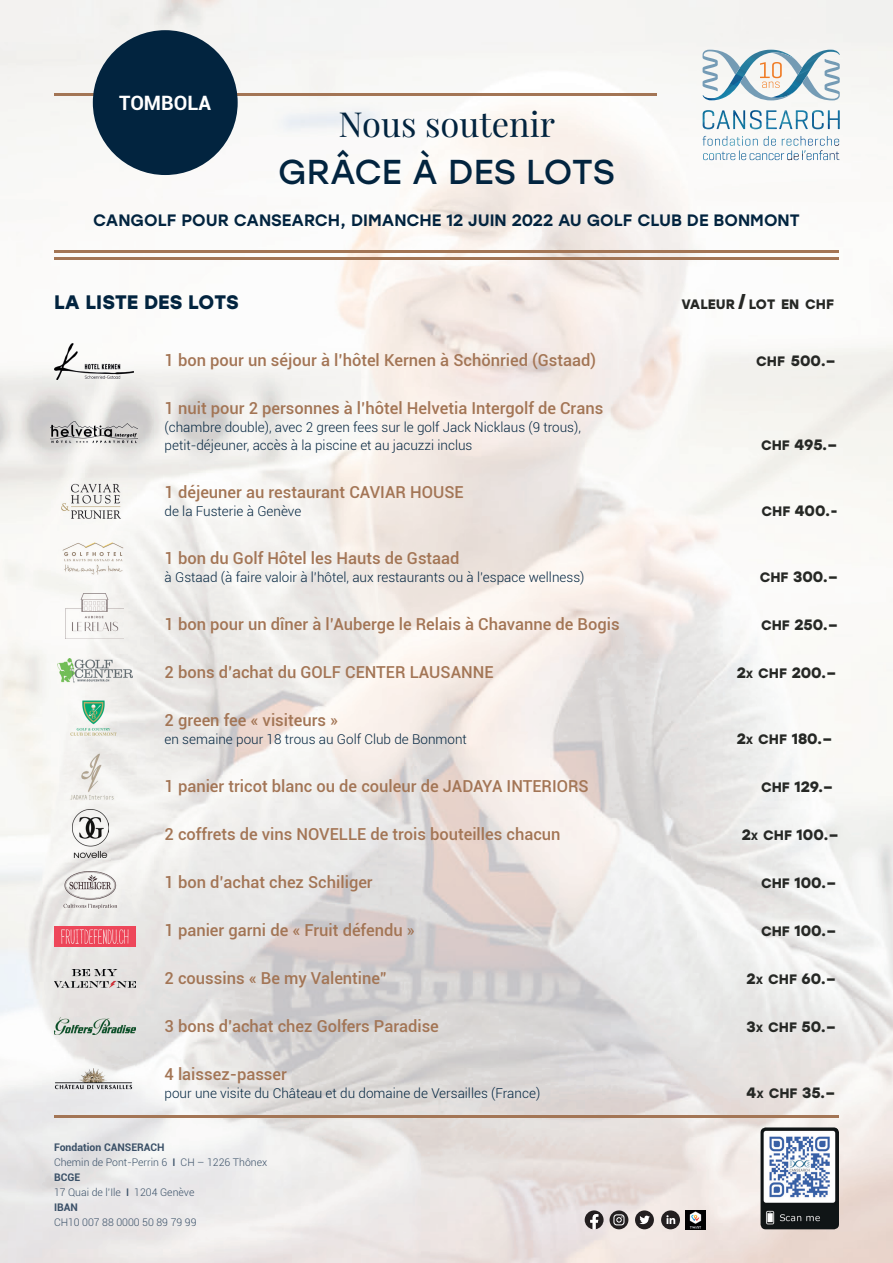
<style>
.page{position:relative;width:893px;height:1263px;background:#fff}
.page>*{position:absolute;margin:0;border:0;box-sizing:border-box;transform-origin:0 0}
.t1{font:34.5px "Stolzl";color:#02243f}
.t2{font:34.5px "Playfair Display";color:#02243f}
.t3{font:700 19.8px "Roboto";color:#fff}
.t4{font:700 19.5px "Stolzl";color:#02243f}
.t5{font:500 16.5px "Roboto";color:#a37555}
.t6{font:500 16.5px "Stolzl";color:#02243f}
.t7{font:700 15px "Stolzl";color:#262825}
.t8{font:700 13.65px "Stolzl";color:#262825}
.t9{font:300 13.5px/18px "Roboto";color:#02243f}
.t10{font:300 10.5px/15px "Roboto";color:#3a5067}
.s1{font-size:19.5px}
.s2{font-size:13.65px}
.s3{font-size:10.5px}
.s4{font-weight:700}
.s5{font-weight:500}
</style>
<div class="page">
<img style="left:0;top:0;width:893px;height:1263px">
<div style="left:635px;top:1210px;width:19px;height:19px;background:#231f20;border-radius:50%"></div>
<svg style="left:639px;top:1215px;width:11px;height:9px"></svg>
<svg style="left:609px;top:1210px;width:19px;height:19px"></svg>
<svg style="left:613px;top:1214px;width:11px;height:11px"></svg>
<svg style="left:585px;top:1210px;width:19px;height:19px"></svg>
<div style="left:661px;top:1210px;width:19px;height:19px;background:#231f20;border-radius:50%"></div>
<svg style="left:666px;top:1215px;width:9px;height:9px"></svg>
<img style="left:686px;top:1210px;width:19px;height:19px">
<img style="left:760px;top:1127px;width:79px;height:102px">
<img style="left:703px;top:110px;width:11px;height:19px">
<img style="left:717px;top:110px;width:13px;height:19px">
<img style="left:733px;top:110px;width:12px;height:19px">
<img style="left:750px;top:110px;width:12px;height:19px">
<img style="left:766px;top:110px;width:11px;height:19px">
<img style="left:779px;top:110px;width:13px;height:19px">
<img style="left:796px;top:110px;width:12px;height:19px">
<img style="left:812px;top:110px;width:12px;height:19px">
<img style="left:828px;top:110px;width:12px;height:19px">
<img style="left:794px;top:51px;width:27px;height:47px">
<img style="left:703px;top:50px;width:91px;height:50px">
<img style="left:702px;top:50px;width:38px;height:41px">
<img style="left:802px;top:59px;width:38px;height:41px">
<img style="left:771px;top:52px;width:31px;height:23px">
<img style="left:740px;top:75px;width:54px;height:25px">
<img style="left:760px;top:62px;width:10px;height:16px">
<img style="left:772px;top:62px;width:10px;height:16px">
<svg style="left:762px;top:82px;width:18px;height:6px"></svg>
<svg style="left:702px;top:136px;width:137px;height:24px"></svg>
<hr style="left:54px;top:94px;width:603px;height:2px;background:#a37555">
<hr style="left:54px;top:251px;width:785px;height:2px;background:#a37555">
<hr style="left:54px;top:257px;width:785px;height:2px;background:#a37555">
<div style="left:93px;top:30px;width:145px;height:145px;background:#02243f;border-radius:50%"></div>
<hr style="left:54px;top:1115px;width:785px;height:3px;background:#a37555">
<img style="left:51px;top:420px;width:87px;height:24px">
<img style="left:64px;top:751px;width:54px;height:50px">
<img style="left:69px;top:700px;width:49px;height:36px">
<img style="left:54px;top:970px;width:81px;height:18px">
<img style="left:54px;top:926px;width:81px;height:20px">
<img style="left:54px;top:1018px;width:81px;height:16px">
<img style="left:44px;top:863px;width:87px;height:53px">
<img style="left:56px;top:479px;width:76px;height:45px">
<img style="left:56px;top:532px;width:73px;height:51px">
<img style="left:57px;top:659px;width:75px;height:25px">
<img style="left:53px;top:1066px;width:81px;height:25px">
<img style="left:55px;top:344px;width:79px;height:35px">
<img style="left:73px;top:810px;width:36px;height:47px">
<img style="left:65px;top:594px;width:59px;height:45px">
<p class="t3" style="left:119px;top:89px;width:93px">TOMBOLA</p>
<h1 class="t2" style="left:338px;top:97px;width:218px">Nous soutenir</h1>
<h1 class="t1" style="left:278px;top:148px;width:338px">GRÂCE À DES LOTS</h1>
<p class="t6" style="left:93px;top:209px;width:708px">CANGOLF POUR CANSEARCH, DIMANCHE 12 JUIN 2022 AU GOLF CLUB DE BONMONT</p>
<p class="t4" style="left:54px;top:288px;width:186px">LA LISTE DES LOTS</p>
<p class="t8" style="left:681px;top:294px;width:154px">VALEUR <span class="s1">/</span> LOT EN CHF</p>
<p class="t5" style="left:165px;top:348px;width:433px">1 bon pour un séjour à l’hôtel Kernen à Schönried (Gstaad)</p>
<p class="t7" style="left:756px;top:350px;width:81px"><span class="s2">CHF</span> 500.–</p>
<p class="t5" style="left:165px;top:396px;width:440px">1 nuit pour 2 personnes à l’hôtel Helvetia Intergolf de Crans</p>
<p class="t9" style="left:165px;top:418px;width:418px">(chambre double), avec 2 green fees sur le golf Jack Nicklaus (9 trous), petit-déjeuner, accès à la piscine et au jacuzzi inclus</p>
<p class="t7" style="left:761px;top:434px;width:78px"><span class="s2">CHF</span> 495.–</p>
<p class="t5" style="left:165px;top:480px;width:301px">1 déjeuner au restaurant CAVIAR HOUSE</p>
<p class="t9" style="left:165px;top:502px;width:138px">de la Fusterie à Genève</p>
<p class="t7" style="left:761px;top:500px;width:78px"><span class="s2">CHF</span> 400.-</p>
<p class="t5" style="left:165px;top:546px;width:296px">1 bon du Golf Hôtel les Hauts de Gstaad</p>
<p class="t9" style="left:165px;top:568px;width:421px">à Gstaad (à faire valoir à l’hôtel, aux restaurants ou à l’espace wellness)</p>
<p class="t7" style="left:760px;top:566px;width:80px"><span class="s2">CHF</span> 300.–</p>
<p class="t5" style="left:165px;top:612px;width:457px">1 bon pour un dîner à l’Auberge le Relais à Chavanne de Bogis</p>
<p class="t7" style="left:761px;top:614px;width:78px"><span class="s2">CHF</span> 250.–</p>
<p class="t5" style="left:165px;top:660px;width:330px">2 bons d’achat du GOLF CENTER LAUSANNE</p>
<p class="t7" style="left:737px;top:662px;width:101px">2<span class="s3">X</span> <span class="s2">CHF</span> 200.–</p>
<p class="t5" style="left:165px;top:708px;width:175px">2 green fee « visiteurs »</p>
<p class="t9" style="left:165px;top:730px;width:304px">en semaine pour 18 trous au Golf Club de Bonmont</p>
<p class="t7" style="left:737px;top:728px;width:97px">2<span class="s3">X</span> <span class="s2">CHF</span> 180.–</p>
<p class="t5" style="left:165px;top:774px;width:426px">1 panier tricot blanc ou de couleur de JADAYA INTERIORS</p>
<p class="t7" style="left:761px;top:776px;width:74px"><span class="s2">CHF</span> 129.–</p>
<p class="t5" style="left:165px;top:822px;width:398px">2 coffrets de vins NOVELLE de trois bouteilles chacun</p>
<p class="t7" style="left:742px;top:824px;width:98px">2<span class="s3">X</span> <span class="s2">CHF</span> 100.–</p>
<p class="t5" style="left:165px;top:870px;width:210px">1 bon d’achat chez Schiliger</p>
<p class="t7" style="left:761px;top:872px;width:77px"><span class="s2">CHF</span> 100.–</p>
<p class="t5" style="left:165px;top:918px;width:252px">1 panier garni de « Fruit défendu »</p>
<p class="t7" style="left:761px;top:920px;width:77px"><span class="s2">CHF</span> 100.–</p>
<p class="t5" style="left:165px;top:966px;width:224px">2 coussins « Be my Valentine”</p>
<p class="t7" style="left:747px;top:968px;width:91px">2<span class="s3">X</span> <span class="s2">CHF</span> 60.–</p>
<p class="t5" style="left:165px;top:1014px;width:276px">3 bons d’achat chez Golfers Paradise</p>
<p class="t7" style="left:747px;top:1016px;width:91px">3<span class="s3">X</span> <span class="s2">CHF</span> 50.–</p>
<p class="t5" style="left:165px;top:1062px;width:124px">4 laissez-passer</p>
<p class="t9" style="left:165px;top:1084px;width:377px">pour une visite du Château et du domaine de Versailles (France)</p>
<p class="t7" style="left:747px;top:1082px;width:90px">4<span class="s3">X</span> <span class="s2">CHF</span> 35.–</p>
<p class="t10" style="left:54px;top:1139px;width:215px"><span class="s4">Fondation CANSERACH<br></span>Chemin de Pont-Perrin 6 <span class="s5">І</span> CH – 1226 Thônex<br><span class="s4">BCGE<br></span>17 Quai de l’Ile <span class="s5">І</span> 1204 Genève<br><span class="s4">IBAN</span></p>
<p class="t10" style="left:54px;top:1214px;width:144px">CH10 007 88 0000 50 89 79 99</p>
</div>
